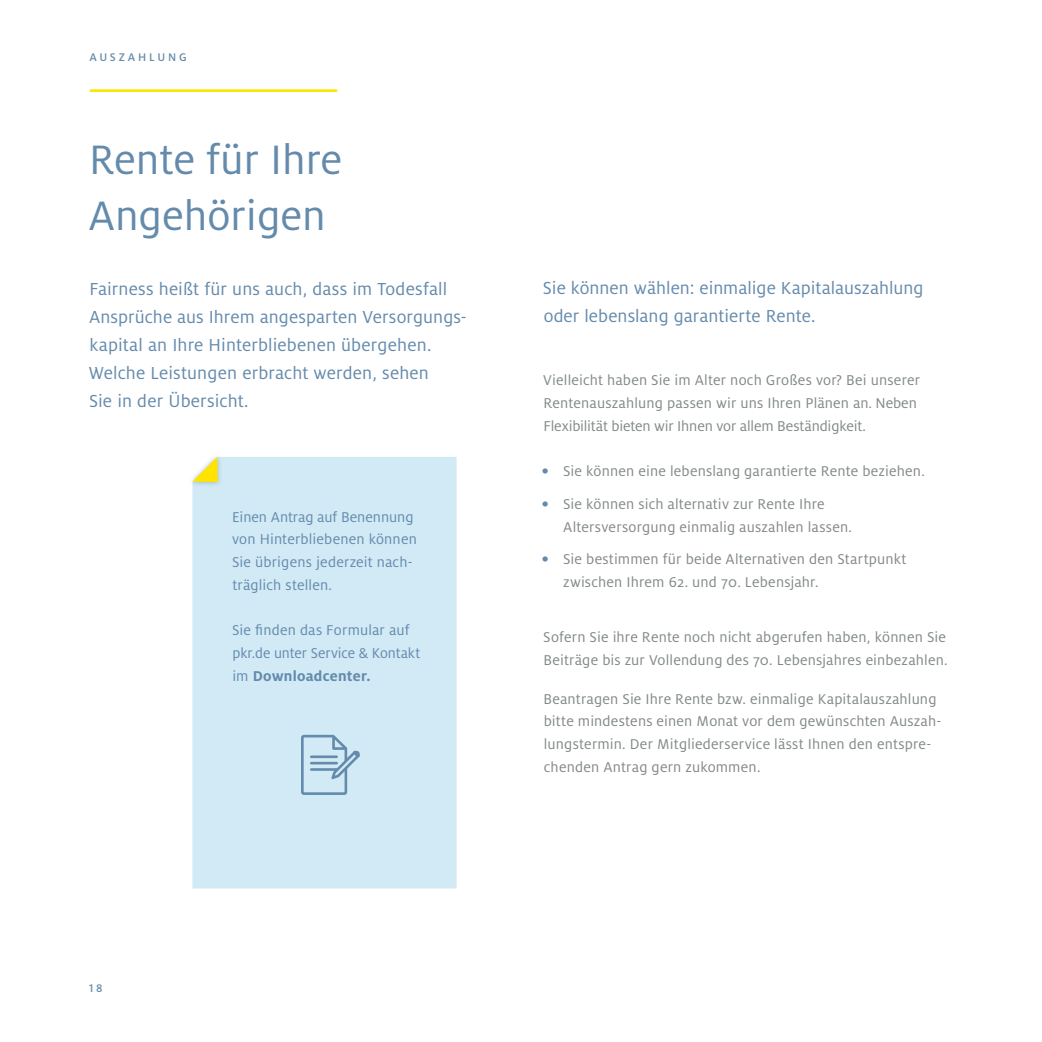
<style>
.page{position:relative;width:1042px;height:1042px;background:#fff}
.page>*{position:absolute;margin:0;border:0;box-sizing:border-box;transform-origin:0 0}
.t1{font:45.5px/56px "Milo Pro";color:#648aac}
.t2{font:19.25px/28px "Milo Pro";letter-spacing:.005em;color:#648aac}
.t3{font:15.75px/22.8px "Milo Pro";letter-spacing:.01em;color:#828888}
.t4{font:15.75px/22.8px "Milo Pro";letter-spacing:.005em;color:#648aac}
.t5{font:500 12.25px "Milo Pro";letter-spacing:.225em;color:#648aac}
.s1{font-weight:700}
.s2{font-size:21px;color:#648aac}
</style>
<div class="page">
<div style="left:192px;top:457px;width:265px;height:431px;background:#d2eaf6"></div>
<div style="left:188px;top:452px;width:35px;height:35px;background:#1e3a48;opacity:.3"></div>
<svg style="left:192px;top:457px;width:26px;height:25px"></svg>
<svg style="left:300px;top:733px;width:62px;height:63px;background:#b7d2e4"></svg>
<hr style="left:91px;top:89px;width:245px;height:3px;background:#ffe400">
<p class="t5" style="left:89px;top:51px;width:99px">AUSZAHLUNG</p>
<h1 class="t1" style="left:88px;top:132px;width:255px">Rente für Ihre<br>Angehörigen</h1>
<p class="t2" style="left:89px;top:275px;width:380px">Fairness heißt für uns auch, dass im Todesfall Ansprüche aus Ihrem angesparten Versorgungs&shy;kapital an Ihre Hinterbliebenen übergehen.<br>Welche Leistungen erbracht werden, sehen<br>Sie in der Übersicht.</p>
<p class="t4" style="left:232px;top:505px;width:186px">Einen Antrag auf Benennung von Hinterbliebenen können<br>Sie übrigens jederzeit nach&shy;träglich stellen.</p>
<p class="t4" style="left:232px;top:619px;width:190px">Sie finden das Formular auf pkr.de unter Service &amp; Kontakt im <span class="s1">Downloadcenter.</span></p>
<p class="t2" style="left:543px;top:274px;width:382px">Sie können wählen: einmalige Kapitalauszahlung oder lebenslang garantierte Rente.</p>
<p class="t3" style="left:543px;top:369px;width:378px">Vielleicht haben Sie im Alter noch Großes vor? Bei unserer<br>Rentenauszahlung passen wir uns Ihren Plänen an. Neben<br>Flexibilität bieten wir Ihnen vor allem Beständigkeit.</p>
<p class="t3" style="left:542px;top:460px;width:385px"><span class="s2">•</span> Sie können eine lebenslang garantierte Rente beziehen.</p>
<p class="t3" style="left:563px;top:493px;width:290px;text-indent:-22px"><span class="s2">•</span> Sie können sich alternativ zur Rente Ihre<br>Altersversorgung einmalig auszahlen lassen.</p>
<p class="t3" style="left:563px;top:548px;width:345px;text-indent:-22px"><span class="s2">•</span> Sie bestimmen für beide Alternativen den Startpunkt zwischen Ihrem 62. und 70. Lebensjahr.</p>
<p class="t3" style="left:543px;top:626px;width:406px">Sofern Sie ihre Rente noch nicht abgerufen haben, können Sie<br>Beiträge bis zur Vollendung des 70. Lebensjahres einbezahlen.</p>
<p class="t3" style="left:543px;top:687px;width:399px">Beantragen Sie Ihre Rente bzw. einmalige Kapitalauszahlung bitte mindestens einen Monat vor dem gewünschten Auszah&shy;lungstermin. Der Mitgliederservice lässt Ihnen den entspre&shy;chenden Antrag gern zukommen.</p>
<p class="t5" style="left:89px;top:982px;width:15px">18</p>
</div>
